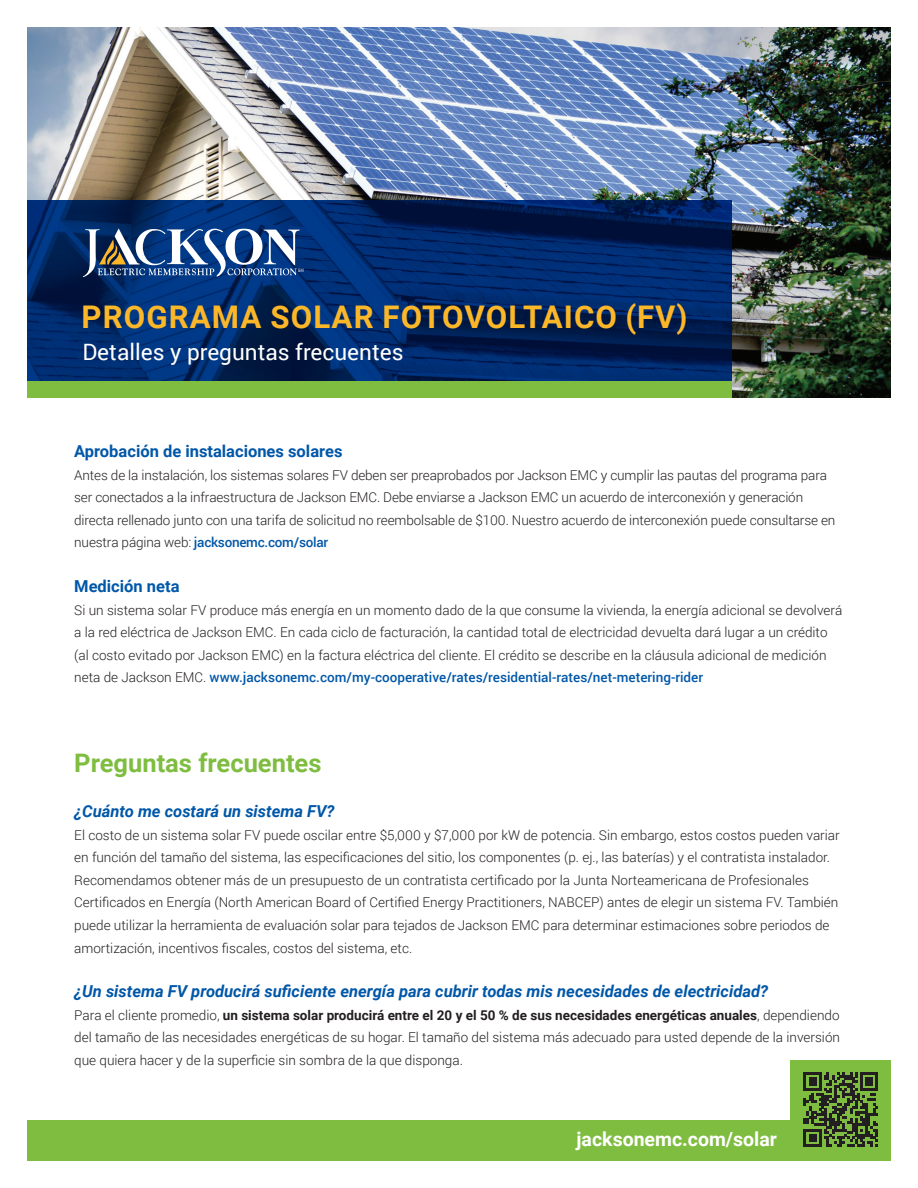
<style>
.page{position:relative;width:918px;height:1188px;background:#fff}
.page>*{position:absolute;margin:0;border:0;box-sizing:border-box;transform-origin:0 0}
.t1{font:700 31.2px "Roboto";letter-spacing:.035em;color:#fcb729}
.t2{font:700 25.5px "Roboto";color:#7fbd41}
.t3{font:22.5px "Roboto";color:#fff}
.t4{font:700 19.5px "Roboto";color:#fff}
.t5{font:italic 700 16.5px "Roboto";color:#0157a8}
.t6{font:700 16.5px "Roboto";color:#0157a8}
.t7{font:300 13.5px/22.5px "Roboto";color:#231f20}
.s1{font-weight:500;color:#0157a8}
.s2{font-weight:700}
</style>
<div class="page">
<img style="left:27px;top:27px;width:864px;height:371px">
<svg style="left:27px;top:200px;width:704px;height:181px;background:#002664"></svg>
<div style="left:27px;top:1120px;width:764px;height:41px;background:#7fbd41"></div>
<div style="left:27px;top:381px;width:704px;height:17px;background:#7fbd41"></div>
<svg style="left:83px;top:226px;width:220px;height:51px"></svg>
<div style="left:791px;top:1061px;width:100px;height:100px;background:#7fbd41"></div>
<svg style="left:804px;top:1073px;width:74px;height:74px"></svg>
<h1 class="t1" style="left:81px;top:295px;width:608px">PROGRAMA SOLAR FOTOVOLTAICO (FV)</h1>
<h3 class="t3" style="left:82px;top:337px;width:323px">Detalles y preguntas frecuentes</h3>
<p class="t6" style="left:74px;top:440px;width:270px">Aprobación de instalaciones solares</p>
<p class="t7" style="left:74px;top:463px;width:763px">Antes de la instalación, los sistemas solares FV deben ser preaprobados por Jackson EMC y cumplir las pautas del programa para ser conectados a la infraestructura de Jackson EMC. Debe enviarse a Jackson EMC un acuerdo de interconexión y generación directa rellenado junto con una tarifa de solicitud no reembolsable de $100. Nuestro acuerdo de interconexión puede consultarse en nuestra página web: <span class="s1">jacksonemc.com/solar</span></p>
<p class="t6" style="left:74px;top:575px;width:107px">Medición neta</p>
<p class="t7" style="left:74px;top:598px;width:770px">Si un sistema solar FV produce más energía en un momento dado de la que consume la vivienda, la energía adicional se devolverá a la red eléctrica de Jackson EMC. En cada ciclo de facturación, la cantidad total de electricidad devuelta dará lugar a un crédito (al costo evitado por Jackson EMC) en la factura eléctrica del cliente. El crédito se describe en la cláusula adicional de medición neta de Jackson EMC. <span class="s1">www.jacksonemc.com/my-cooperative/rates/residential-rates/net-metering-rider</span></p>
<h2 class="t2" style="left:74px;top:746px;width:249px">Preguntas frecuentes</h2>
<p class="t5" style="left:74px;top:800px;width:262px">¿Cuánto me costará un sistema FV?</p>
<p class="t7" style="left:74px;top:823px;width:767px">El costo de un sistema solar FV puede oscilar entre $5,000 y $7,000 por kW de potencia. Sin embargo, estos costos pueden variar en función del tamaño del sistema, las especificaciones del sitio, los componentes (p. ej., las baterías) y el contratista instalador.<br>Recomendamos obtener más de un presupuesto de un contratista certificado por la Junta Norteamericana de Profesionales Certificados en Energía (North American Board of Certified Energy Practitioners, NABCEP) antes de elegir un sistema FV. También puede utilizar la herramienta de evaluación solar para tejados de Jackson EMC para determinar estimaciones sobre periodos de amortización, incentivos fiscales, costos del sistema, etc.</p>
<p class="t5" style="left:74px;top:980px;width:695px">¿Un sistema FV producirá suficiente energía para cubrir todas mis necesidades de electricidad?</p>
<p class="t7" style="left:74px;top:1003px;width:767px;text-align:justify">Para el cliente promedio, <span class="s2">un sistema solar producirá entre el 20 y el 50 % de sus necesidades energéticas anuales</span>, dependiendo del tamaño de las necesidades energéticas de su hogar. El tamaño del sistema más adecuado para usted depende de la inversión que quiera hacer y de la superficie sin sombra de la que disponga.</p>
<h3 class="t4" style="left:577px;top:1125px;width:202px">jacksonemc.com/solar</h3>
</div>
